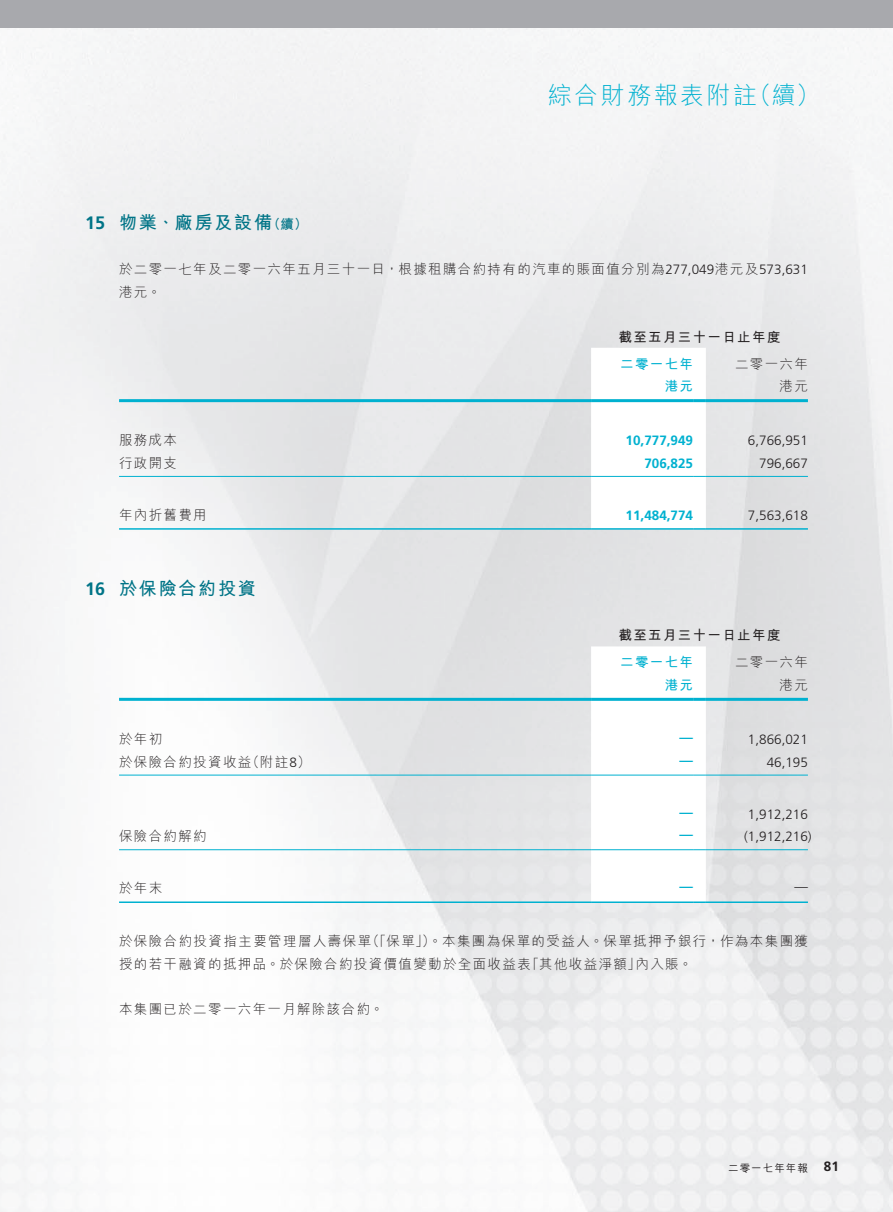
<style>
.page{position:relative;width:893px;height:1212px;background:#fff}
.page>*{position:absolute;margin:0;border:0;box-sizing:border-box;transform-origin:0 0}
.t1{font:300 24px "M Hei HK";letter-spacing:.1em;color:#00b1d0}
.t2{font:700 18px "M Hei HK";letter-spacing:.1em;color:#007487}
.t3{font:300 13.5px/22.5px "M Hei HK";letter-spacing:.1em;color:#231f20}
.t4{font:300 13.5px "Frutiger LT Std";color:#231f20}
.t5{font:700 13.5px "Frutiger LT Std";color:#00b1d0}
.t6{font:700 13.5px "M Hei HK";letter-spacing:.1em;color:#231f20}
.t7{font:700 13.5px "M Hei HK";letter-spacing:.1em;color:#00b1d0}
.t8{font:500 10.5px "M Hei HK";letter-spacing:.1em;color:#231f20}
.s1{font-family:"Frutiger LT Std"}
.s2{font-size:13.5px}
.s3{font-family:"Frutiger LT Std";font-weight:700;font-size:13.5px}
</style>
<div class="page">
<div style="left:0;top:0;width:893px;height:28px;background:#a8a9ad"></div>
<hr style="left:119px;top:476px;width:472px;height:1px;background:#00b1d0">
<hr style="left:706px;top:476px;width:102px;height:1px;background:#00b1d0">
<hr style="left:119px;top:528px;width:472px;height:2px;background:#00b1d0">
<hr style="left:706px;top:528px;width:102px;height:2px;background:#00b1d0">
<hr style="left:119px;top:399px;width:472px;height:3px;background:#00b1d0">
<svg style="left:591px;top:399px;width:115px;height:131px"></svg>
<hr style="left:706px;top:399px;width:102px;height:3px;background:#00b1d0">
<hr style="left:119px;top:775px;width:472px;height:1px;background:#00b1d0">
<hr style="left:706px;top:775px;width:102px;height:1px;background:#00b1d0">
<hr style="left:119px;top:849px;width:472px;height:1px;background:#00b1d0">
<hr style="left:706px;top:849px;width:102px;height:1px;background:#00b1d0">
<hr style="left:119px;top:901px;width:472px;height:2px;background:#00b1d0">
<hr style="left:706px;top:901px;width:102px;height:2px;background:#00b1d0">
<hr style="left:119px;top:698px;width:472px;height:3px;background:#00b1d0">
<svg style="left:591px;top:646px;width:115px;height:257px"></svg>
<hr style="left:706px;top:698px;width:102px;height:3px;background:#00b1d0">
<h1 class="t1" style="left:548px;top:83px;width:273px">綜合財務報表附註（續）</h1>
<h2 class="t2" style="left:85px;top:209px;width:224px"><span class="s1">15</span> 物業、廠房及設備<span class="s2">（續）</span></h2>
<p class="t3" style="left:119px;top:258px;width:690px">於二零一七年及二零一六年五月三十一日，根據租購合約持有的汽車的賬面值分別為<span class="s1">277,049</span>港元及<span class="s1">573,631</span>港元。</p>
<p class="t6" style="left:618px;top:327px;width:163px">截至五月三十一日止年度</p>
<p class="t7" style="left:620px;top:354px;width:74px">二零一七年</p>
<p class="t3" style="left:735px;top:352px;width:74px">二零一六年</p>
<p class="t7" style="left:665px;top:376px;width:30px">港元</p>
<p class="t3" style="left:780px;top:375px;width:30px">港元</p>
<p class="t3" style="left:119px;top:429px;width:60px">服務成本</p>
<p class="t5" style="left:626px;top:433px;width:69px">10,777,949</p>
<p class="t4" style="left:748px;top:433px;width:62px">6,766,951</p>
<p class="t3" style="left:119px;top:451px;width:60px">行政開支</p>
<p class="t5" style="left:644px;top:455px;width:50px">706,825</p>
<p class="t4" style="left:759px;top:456px;width:50px">796,667</p>
<p class="t3" style="left:119px;top:504px;width:89px">年內折舊費用</p>
<p class="t5" style="left:626px;top:507px;width:69px">11,484,774</p>
<p class="t4" style="left:748px;top:508px;width:62px">7,563,618</p>
<h2 class="t2" style="left:85px;top:575px;width:172px"><span class="s1">16</span> 於保險合約投資</h2>
<p class="t6" style="left:618px;top:626px;width:163px">截至五月三十一日止年度</p>
<p class="t7" style="left:620px;top:652px;width:74px">二零一七年</p>
<p class="t3" style="left:735px;top:651px;width:74px">二零一六年</p>
<p class="t7" style="left:665px;top:675px;width:30px">港元</p>
<p class="t3" style="left:780px;top:673px;width:30px">港元</p>
<p class="t3" style="left:119px;top:728px;width:45px">於年初</p>
<p class="t5" style="left:680px;top:729px;width:15px">—</p>
<p class="t4" style="left:748px;top:732px;width:62px">1,866,021</p>
<p class="t3" style="left:119px;top:750px;width:193px">於保險合約投資收益（附註<span class="s1">8</span>）</p>
<p class="t5" style="left:680px;top:752px;width:15px">—</p>
<p class="t4" style="left:767px;top:754px;width:43px">46,195</p>
<p class="t5" style="left:680px;top:804px;width:15px">—</p>
<p class="t4" style="left:748px;top:806px;width:62px">1,912,216</p>
<p class="t3" style="left:119px;top:825px;width:89px">保險合約解約</p>
<p class="t5" style="left:680px;top:827px;width:15px">—</p>
<p class="t4" style="left:744px;top:829px;width:69px">(1,912,216)</p>
<p class="t3" style="left:119px;top:877px;width:45px">於年末</p>
<p class="t5" style="left:680px;top:879px;width:15px">—</p>
<p class="t4" style="left:794px;top:879px;width:15px">—</p>
<p class="t3" style="left:119px;top:930px;width:690px">於保險合約投資指主要管理層人壽保單（「保單」）。本集團為保單的受益人。保單抵押予銀行，作為本集團獲授的若干融資的抵押品。於保險合約投資價值變動於全面收益表「其他收益淨額」內入賬。</p>
<p class="t3" style="left:119px;top:997px;width:266px">本集團已於二零一六年一月解除該合約。</p>
<p class="t8" style="left:728px;top:1161px;width:112px">二零一七年年報 <span class="s3">81</span></p>
</div>
